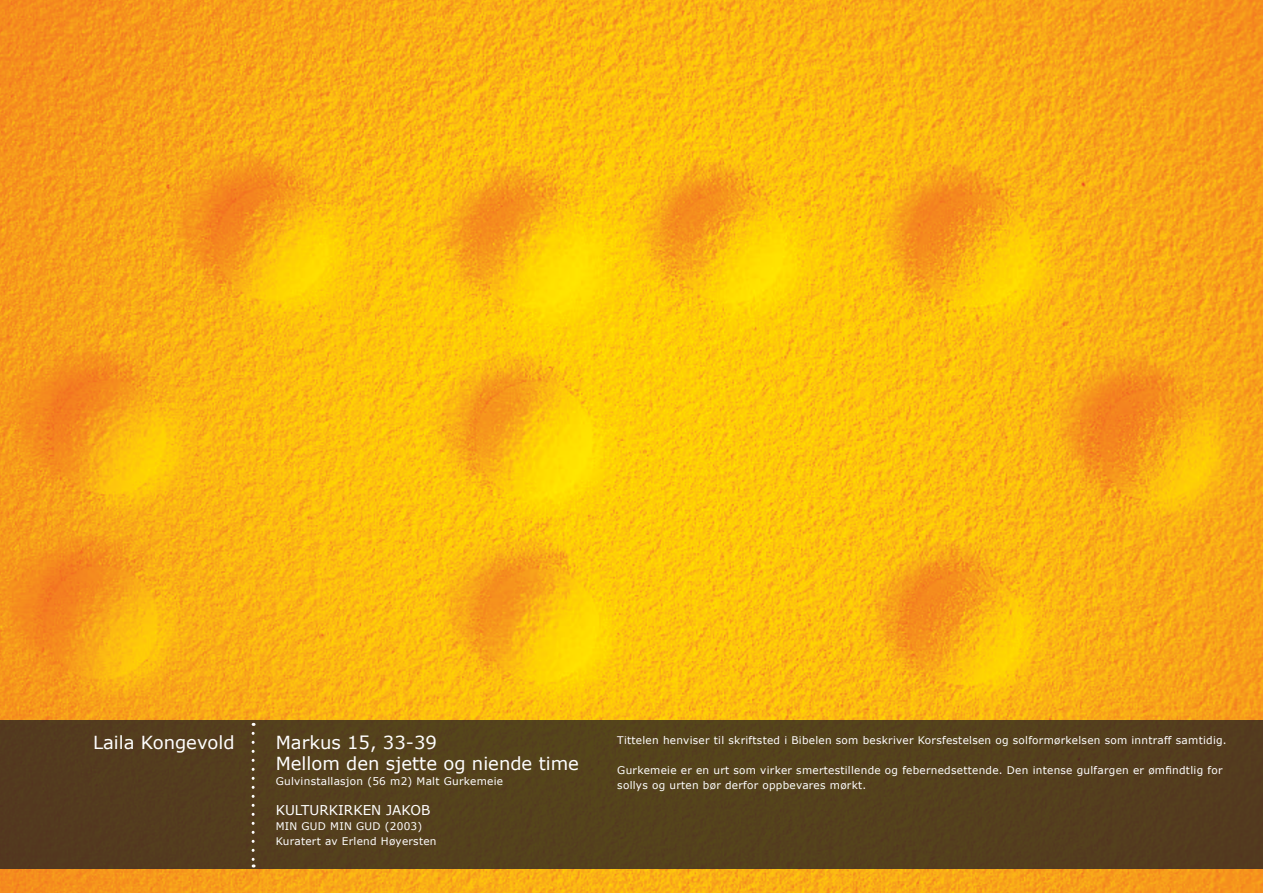
<style>
.page{position:relative;width:1263px;height:893px;background:#fff}
.page>*{position:absolute;margin:0;border:0;box-sizing:border-box;transform-origin:0 0}
.t1{font:18px "Verdana";color:#fff}
.t2{font:13.5px "Verdana";color:#fff}
.t3{font:10.5px/15px "Verdana";letter-spacing:.025em;color:#fff}
</style>
<div class="page">
<img style="left:0;top:0;width:1263px;height:892px">
<div style="left:1px;top:720px;width:1262px;height:148px;background:#543f1e"></div>
<svg style="left:252px;top:733px;width:3px;height:134px"></svg>
<p class="t1" style="left:93px;top:731px;width:143px">Laila Kongevold</p>
<p class="t3" style="left:617px;top:732px;width:611px">Tittelen henviser til skriftsted i Bibelen som beskriver Korsfestelsen og solformørkelsen som inntraff samtidig.</p>
<p class="t3" style="left:617px;top:762px;width:607px">Gurkemeie er en urt som virker smertestillende og febernedsettende. Den intense gulfargen er ømfindtlig for sollys og urten bør derfor oppbevares mørkt.</p>
<p class="t1" style="left:276px;top:731px;width:163px">Markus 15, 33-39</p>
<p class="t1" style="left:276px;top:752px;width:305px">Mellom den sjette og niende time</p>
<p class="t3" style="left:276px;top:774px;width:229px">Gulvinstallasjon (56 m2) Malt Gurkemeie</p>
<p class="t2" style="left:276px;top:802px;width:156px">KULTURKIRKEN JAKOB</p>
<p class="t3" style="left:276px;top:819px;width:148px">MIN GUD MIN GUD (2003)</p>
<p class="t3" style="left:276px;top:834px;width:162px">Kuratert av Erlend Høyersten</p>
</div>
